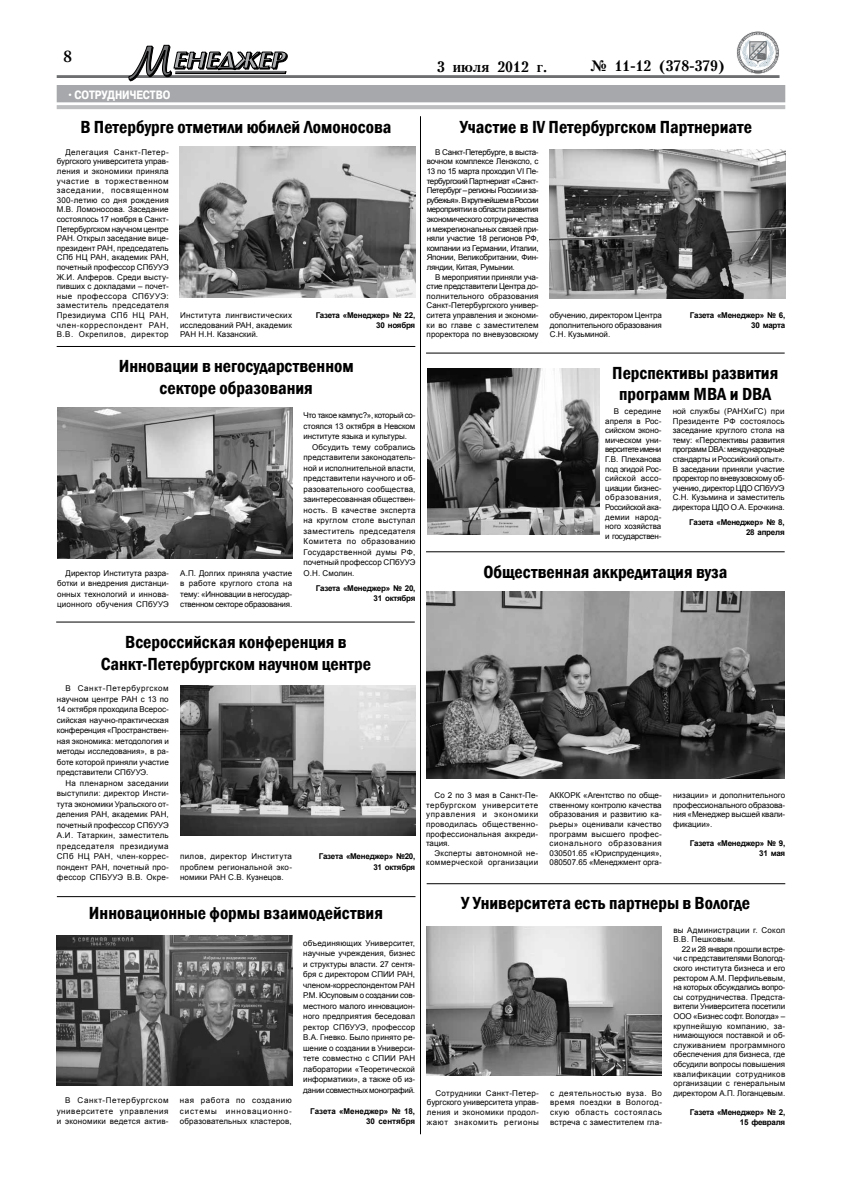
<style>
.page{position:relative;width:842px;height:1191px;background:#fff}
.page>*{position:absolute;margin:0;border:0;box-sizing:border-box;transform-origin:0 0}
.t1{font:600 condensed 18px/21.6px "Franklin Gothic";color:#000;text-align:center}
.t2{font:600 18px "Adobe Garamond Pro";color:#000}
.t3{font:15px "Petersburg Bold Cyrillic";letter-spacing:-.005em;color:#000}
.t4{font:700 12px "Pragmatica Cond C";color:#fff}
.t5{font:8px/9.6px "Arial";letter-spacing:.005em;color:#000;text-align:justify}
.t6{font:700 8px/9.6px "Arial";letter-spacing:-.03em;color:#000;text-align:right}
.t7{font:8px/9.6px "Arial";letter-spacing:.04em;color:#000;text-align:right}
.t8{font:8px/9.6px "Arial";letter-spacing:.035em;color:#000}
.t9{font:700 8px/10.5px "Arial";color:#000;text-align:right}
</style>
<div class="page">
<div style="left:57px;top:86px;width:728px;height:16px;background:#a6a8ab"></div>
<div style="left:57px;top:85px;width:728px;height:17px;border:1px solid #a6a8ab"></div>
<hr style="left:57px;top:105px;width:728px;height:4px;background:#bcbebf">
<hr style="left:57px;top:346px;width:358px;height:1px;background:#000">
<hr style="left:426px;top:352px;width:359px;height:1px;background:#000">
<hr style="left:426px;top:551px;width:359px;height:1px;background:#000">
<hr style="left:427px;top:883px;width:358px;height:1px;background:#000">
<hr style="left:56px;top:621px;width:359px;height:1px;background:#000">
<hr style="left:57px;top:896px;width:358px;height:1px;background:#000">
<img style="left:180px;top:147px;width:235px;height:150px">
<img style="left:57px;top:408px;width:235px;height:150px">
<img style="left:180px;top:685px;width:235px;height:150px">
<img style="left:57px;top:935px;width:235px;height:150px">
<img style="left:550px;top:149px;width:235px;height:149px">
<img style="left:427px;top:369px;width:173px;height:166px">
<img style="left:427px;top:592px;width:358px;height:186px">
<img style="left:427px;top:926px;width:234px;height:149px">
<hr style="left:420px;top:116px;width:1px;height:1018px;background:#000">
<hr style="left:57px;top:75px;width:722px;height:3px;background:#6d6e70">
<svg style="left:128px;top:45px;width:160px;height:36px"></svg>
<svg style="left:736px;top:31px;width:43px;height:43px"></svg>
<h1 class="t2" style="left:63px;top:46px;width:11px">8</h1>
<h3 class="t4" style="left:66px;top:88px;width:106px">•сотрудничество</h3>
<h1 class="t1" style="left:80px;top:116px;width:313px">В Петербурге отметили юбилей Ломоносова</h1>
<p class="t5" style="left:57px;top:147px;width:113px;text-indent:8px">Делегация Санкт-Петер&shy;бургского университета управ&shy;ления и экономики приняла участие в торжественном заседании, посвященном 300-летию со дня рождения М.В. Ломоносова. Заседание состоялось 17 ноября в Санкт-Петербургском научном центре РАН. Открыл заседание вице&shy;президент РАН, председатель СПб НЦ РАН, академик РАН, почетный профессор СПбУУЭ Ж.И. Алферов. Среди высту&shy;пивших с докладами – почет&shy;ные профессора СПбУУЭ: заместитель председателя Президиума СПб НЦ РАН, член-корреспондент РАН, В.В. Окрепилов, директор</p>
<p class="t5" style="left:180px;top:310px;width:113px">Института лингвистических исследований РАН, академик РАН Н.Н. Казанский.</p>
<p class="t6" style="left:316px;top:311px;width:101px">Газета «Менеджер» № 22,<br>30 ноября</p>
<h1 class="t1" style="left:119px;top:355px;width:236px">Инновации в негосударственном секторе образования</h1>
<p class="t5" style="left:304px;top:410px;width:113px;line-height:10.5px">Что такое кампус?», который со&shy;стоялся 13 октября в Невском институте языка и культуры.</p>
<p class="t5" style="left:304px;top:442px;width:113px;line-height:10.5px;text-indent:8px">Обсудить тему собрались представители законодатель&shy;ной и исполнительной власти, представители научного и об&shy;разовательного сообщества, заинтересованная обществен&shy;ность. В качестве эксперта на круглом столе выступал заместитель председателя Комитета по образованию Государственной думы РФ, почетный профессор СПбУУЭ О.Н. Смолин.</p>
<p class="t6" style="left:316px;top:584px;width:101px">Газета «Менеджер» № 20,<br>31 октября</p>
<h1 class="t1" style="left:101px;top:631px;width:272px">Всероссийская конференция в<br>Санкт-Петербургском научном центре</h1>
<p class="t5" style="left:57px;top:683px;width:113px;line-height:10.5px;text-indent:8px">В Санкт-Петербургском научном центре РАН с 13 по 14 октября проходила Всерос&shy;сийская научно-практическая конференция «Пространствен&shy;ная экономика: методология и методы исследования», в ра&shy;боте которой приняли участие представители СПбУУЭ.</p>
<p class="t5" style="left:57px;top:778px;width:113px;line-height:10.5px;text-indent:8px">На пленарном заседании выступили: директор Инсти&shy;тута экономики Уральского от&shy;деления РАН, академик РАН, почетный профессор СПбУУЭ А.И. Татаркин, заместитель председателя президиума СПб НЦ РАН, член-коррес&shy;пондент РАН, почетный про&shy;фессор СПБУУЭ В.В. Окре-</p>
<p class="t5" style="left:57px;top:568px;width:113px;line-height:10.5px;text-indent:8px">Директор Института разра&shy;ботки и внедрения дистанци&shy;онных технологий и иннова&shy;ционного обучения СПбУУЭ</p>
<p class="t5" style="left:180px;top:568px;width:113px;line-height:10.5px">А.П. Долгих приняла участие в работе круглого стола на тему: «Инновации в негосудар&shy;ственном секторе образования.</p>
<p class="t5" style="left:180px;top:851px;width:113px;line-height:10.5px">пилов, директор Института проблем региональной эко&shy;номики РАН С.В. Кузнецов.</p>
<p class="t6" style="left:319px;top:851px;width:98px;line-height:10.5px">Газета «Менеджер» №20,<br>31 октября</p>
<h1 class="t1" style="left:89px;top:902px;width:295px">Инновационные формы взаимодействия</h1>
<p class="t5" style="left:57px;top:1095px;width:113px;line-height:10.5px;text-indent:8px">В Санкт-Петербургском университете управления и экономики ведется актив-</p>
<p class="t5" style="left:180px;top:1095px;width:113px;line-height:10.5px">ная работа по созданию системы инновационно&shy;образовательных кластеров,</p>
<p class="t5" style="left:303px;top:937px;width:113px;line-height:10.5px">объединяющих Университет, научные учреждения, бизнес и структуры власти. 27 сентя&shy;бря с директором СПИИ РАН, членом-корреспондентом РАН Р.М. Юсуповым о создании сов&shy;местного малого инновацион&shy;ного предприятия беседовал ректор СПбУУЭ, профессор В.А. Гневко. Было принято ре&shy;шение о создании в Универси&shy;тете совместно с СПИИ РАН лаборатории «Теоретической информатики», а также об из&shy;дании совместных монографий.</p>
<p class="t9" style="left:310px;top:1105px;width:106px">Газета «Менеджер» № 18,<br>30 сентября</p>
<h2 class="t3" style="left:437px;top:58px;width:112px">3 июля 2012 г.</h2>
<h2 class="t3" style="left:590px;top:57px;width:137px">№ 11-12 (378-379)</h2>
<h1 class="t1" style="left:460px;top:116px;width:294px">Участие в IV Петербургском Партнериате</h1>
<p class="t5" style="left:427px;top:147px;width:113px;text-indent:9px">В Санкт-Петербурге, в выста&shy;вочном комплексе Ленэкспо, с 13 по 15 марта проходил VI Пе&shy;тербургский Партнериат «Санкт-Петербург – регионы России и за&shy;рубежья». В крупнейшем в России мероприятии в области развития экономического сотрудничества и межрегиональных связей при&shy;няли участие 18 регионов РФ, компании из Германии, Италии, Японии, Великобритании, Фин&shy;ляндии, Китая, Румынии.</p>
<p class="t5" style="left:427px;top:272px;width:113px;text-indent:9px">В мероприятии приняли уча&shy;стие представители Центра до&shy;полнительного образования Санкт-Петербургского универ&shy;ситета управления и экономи&shy;ки во главе с заместителем проректора по вневузовскому</p>
<p class="t5" style="left:550px;top:310px;width:113px">обучению, директором Центра дополнительного образования С.Н. Кузьминой.</p>
<p class="t6" style="left:690px;top:311px;width:97px">Газета «Менеджер» № 6,<br>30 марта</p>
<h1 class="t1" style="left:612px;top:361px;width:167px">Перспективы развития программ МВА и DBA</h1>
<p class="t5" style="left:605px;top:406px;width:58px;text-indent:8px">В середине апреля в Рос&shy;сийском эконо&shy;мическом уни&shy;верситете имени Г.В. Плеханова под эгидой Рос&shy;сийской ассо&shy;циации бизнес&shy;образования, Российской ака&shy;демии народ&shy;ного хозяйства и государствен-</p>
<p class="t5" style="left:673px;top:406px;width:113px">ной службы (РАНХиГС) при Президенте РФ состоялось заседание круглого стола на тему: «Перспективы развития программ DBA: международные стандарты и Российский опыт».<br>В заседании приняли участие проректор по вневузовскому об&shy;учению, директор ЦДО СПбУУЭ С.Н. Кузьмина и заместитель директора ЦДО О.А. Ерочкина.</p>
<p class="t6" style="left:689px;top:518px;width:97px">Газета «Менеджер» № 8,<br>28 апреля</p>
<h1 class="t1" style="left:483px;top:561px;width:245px">Общественная аккредитация вуза</h1>
<p class="t5" style="left:426px;top:790px;width:114px;text-indent:8px">Со 2 по 3 мая в Санкт-Пе&shy;тербургском университете управления и экономики проводилась общественно&shy;профессиональная аккреди&shy;тация.</p>
<p class="t7" style="left:426px;top:848px;width:114px">Эксперты автономной не&shy;коммерческой организации</p>
<p class="t5" style="left:550px;top:790px;width:114px">АККОРК «Агентство по обще&shy;ственному контролю качества образования и развитию ка&shy;рьеры» оценивали качество программ высшего профес&shy;сионального образования 030501.65 «Юриспруденция», 080507.65 «Менеджмент орга-</p>
<p class="t5" style="left:673px;top:790px;width:114px">низации» и дополнительного профессионального образова&shy;ния «Менеджер высшей квали&shy;фикации».</p>
<p class="t6" style="left:690px;top:839px;width:97px">Газета «Менеджер» № 9,<br>31 мая</p>
<h1 class="t1" style="left:461px;top:892px;width:290px">У Университета есть партнеры в Вологде</h1>
<p class="t5" style="left:427px;top:1088px;width:113px;text-indent:8px">Сотрудники Санкт-Петер&shy;бургского университета управ&shy;ления и экономики продол&shy;жают знакомить регионы</p>
<p class="t5" style="left:550px;top:1088px;width:113px">с деятельностью вуза. Во время поездки в Вологод&shy;скую область состоялась встреча с заместителем гла-</p>
<p class="t8" style="left:673px;top:925px;width:113px">вы Администрации г. Сокол<br>В.В. Пешковым.</p>
<p class="t5" style="left:673px;top:944px;width:113px;text-indent:9px">22 и 28 января прошли встре&shy;чи с представителями Вологод&shy;ского института бизнеса и его ректором А.М. Перфильевым, на которых обсуждались вопро&shy;сы сотрудничества. Предста&shy;вители Университета посетили ООО «Бизнес софт. Вологда» – крупнейшую компанию, за&shy;нимающуюся поставкой и об&shy;служиванием программного обеспечения для бизнеса, где обсудили вопросы повышения квалификации сотрудников организации с генеральным директором А.П. Логанцевым.</p>
<p class="t6" style="left:690px;top:1107px;width:97px">Газета «Менеджер» № 2,<br>15 февраля</p>
</div>
